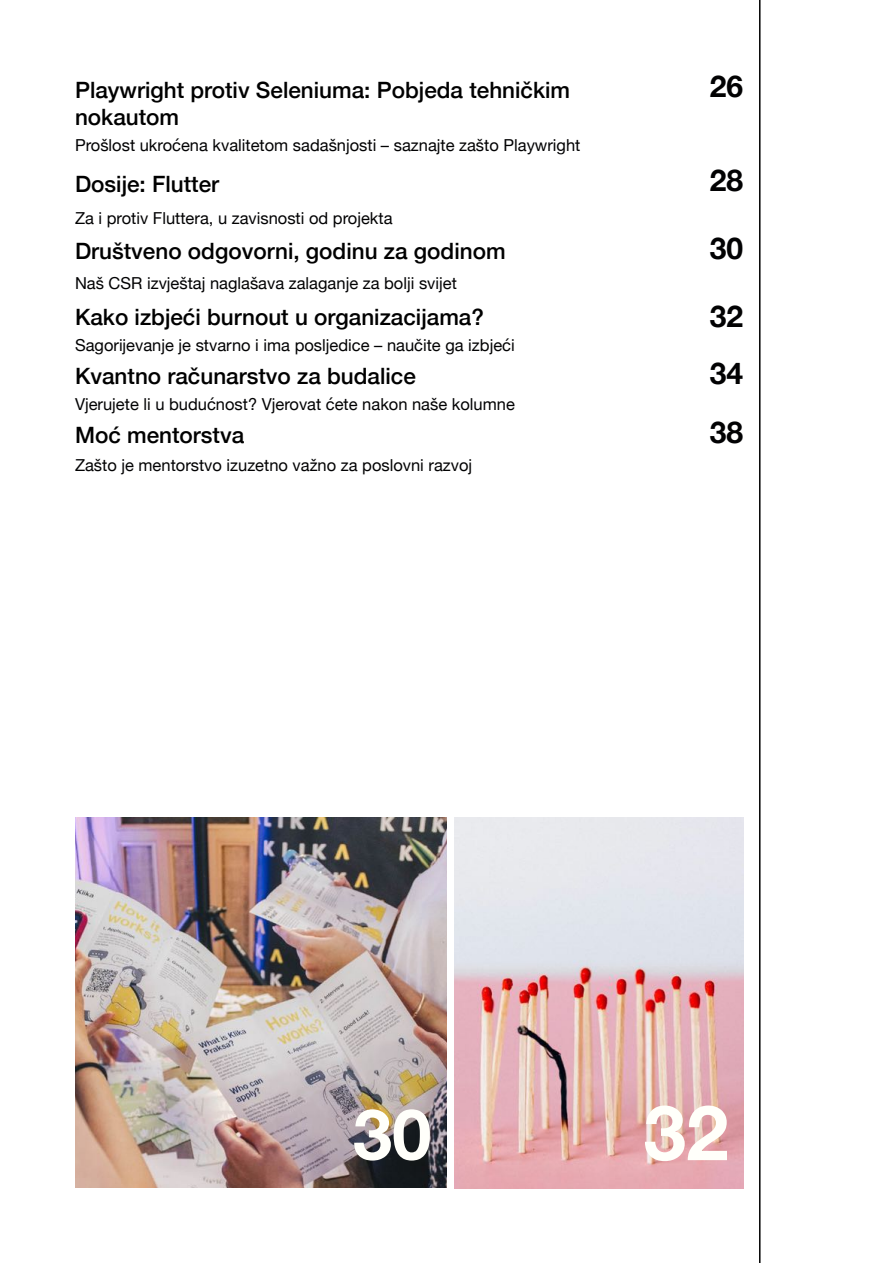
<style>
.page{position:relative;width:893px;height:1263px;background:#fff}
.page>*{position:absolute;margin:0;border:0;box-sizing:border-box;transform-origin:0 0}
.t1{font:700 76.5px "Helvetica Neue";color:#fffffa}
.t2{font:700 70.5px "Helvetica Neue";color:#fffffa}
.t3{font:700 30px/58.1px "Helvetica Neue";color:#020203;text-align:justify}
.t4{font:500 22.5px/27px "Helvetica Neue";color:#000}
.t5{font:16.5px "Helvetica Neue";color:#020203}
</style>
<div class="page">
<img style="left:75px;top:818px;width:371px;height:370px">
<img style="left:454px;top:818px;width:289px;height:371px">
<hr style="left:759px;top:0;width:1px;height:1263px;background:#000">
<h3 class="t4" style="left:75px;top:76px;width:497px">Playwright protiv Seleniuma: Pobjeda tehničkim nokautom</h3>
<p class="t5" style="left:75px;top:136px;width:507px">Prošlost ukroćena kvalitetom sadašnjosti – saznajte zašto Playwright</p>
<h3 class="t4" style="left:75px;top:170px;width:146px">Dosije: Flutter</h3>
<p class="t5" style="left:75px;top:208px;width:319px">Za i protiv Fluttera, u zavisnosti od projekta</p>
<h3 class="t4" style="left:75px;top:237px;width:432px">Društveno odgovorni, godinu za godinom</h3>
<p class="t5" style="left:75px;top:274px;width:383px">Naš CSR izvještaj naglašava zalaganje za bolji svijet</p>
<h3 class="t4" style="left:75px;top:303px;width:410px">Kako izbjeći burnout u organizacijama?</h3>
<p class="t5" style="left:75px;top:335px;width:441px">Sagorijevanje je stvarno i ima posljedice – naučite ga izbjeći</p>
<h3 class="t4" style="left:75px;top:362px;width:342px">Kvantno računarstvo za budalice</h3>
<p class="t5" style="left:75px;top:394px;width:441px">Vjerujete li u budućnost? Vjerovat ćete nakon naše kolumne</p>
<h3 class="t4" style="left:75px;top:421px;width:171px">Moć mentorstva</h3>
<p class="t5" style="left:75px;top:456px;width:399px">Zašto je mentorstvo izuzetno važno za poslovni razvoj</p>
<h3 class="t3" style="left:710px;top:56px;width:35px">26</h3>
<h3 class="t3" style="left:710px;top:151px;width:35px">28</h3>
<h3 class="t3" style="left:710px;top:219px;width:35px">30</h3>
<h3 class="t3" style="left:710px;top:287px;width:35px">32<br>34<br>38</h3>
<h2 class="t2" style="left:353px;top:1091px;width:80px">30</h2>
<h1 class="t1" style="left:644px;top:1085px;width:87px">32</h1>
</div>
